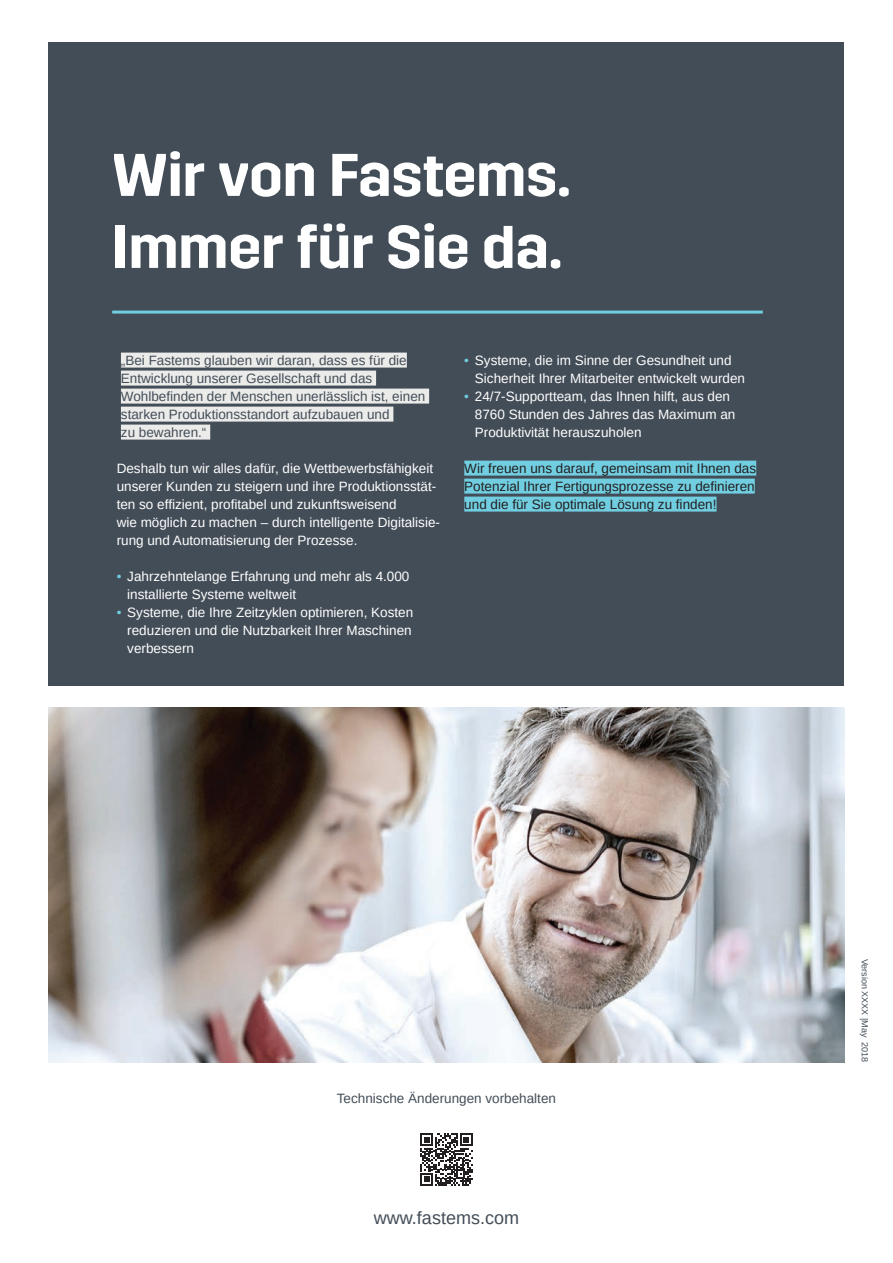
<style>
.page{position:relative;width:893px;height:1263px;background:#fff}
.page>*{position:absolute;margin:0;border:0;box-sizing:border-box;transform-origin:0 0}
.t1{font:600 60px/72px "Trim";color:#fff}
.t2{font:18px "Arimo";color:#434d57}
.t3{font:13.5px/18px "Arimo";color:#fff}
.t4{font:13.5px/18px "Arimo";color:#434d57}
.t5{font:13.5px/18px "Arimo";color:#231f20;text-align:justify}
.t6{font:9px "Arimo";color:#434d57}
.s1{color:#71cee1}
</style>
<div class="page">
<div style="left:49px;top:43px;width:795px;height:643px;background:#434d57"></div>
<img style="left:49px;top:707px;width:795px;height:355px">
<hr style="left:112px;top:311px;width:651px;height:3px;background:#71cee1">
<div style="left:121px;top:353px;width:286px;height:15px;background:#ebebea"></div>
<div style="left:121px;top:371px;width:255px;height:15px;background:#ebebea"></div>
<div style="left:121px;top:389px;width:308px;height:15px;background:#ebebea"></div>
<div style="left:121px;top:407px;width:272px;height:15px;background:#ebebea"></div>
<div style="left:121px;top:425px;width:89px;height:15px;background:#ebebea"></div>
<div style="left:464px;top:461px;width:292px;height:15px;background:#71cee1"></div>
<div style="left:464px;top:479px;width:291px;height:15px;background:#71cee1"></div>
<div style="left:464px;top:497px;width:252px;height:15px;background:#71cee1"></div>
<svg style="left:420px;top:1133px;width:53px;height:52px"></svg>
<h1 class="t1" style="left:112px;top:140px;width:460px">Wir von Fastems.<br>Immer für Sie da.</h1>
<p class="t4" style="left:121px;top:351px;width:306px">„Bei Fastems glauben wir daran, dass es für die Entwicklung unserer Gesellschaft und das Wohlbefinden der Menschen unerlässlich ist, einen starken Produktionsstandort aufzubauen und<br>zu bewahren.“</p>
<p class="t3" style="left:117px;top:459px;width:325px">Deshalb tun wir alles dafür, die Wettbewerbsfähigkeit unserer Kunden zu steigern und ihre Produktionsstät&shy;ten so effizient, profitabel und zukunftsweisend<br>wie möglich zu machen – durch intelligente Digitalisie&shy;rung und Automatisierung der Prozesse.</p>
<p class="t3" style="left:127px;top:567px;width:284px;text-indent:-11px"><span class="s1">•</span> Jahrzehntelange Erfahrung und mehr als 4.000 installierte Systeme weltweit</p>
<p class="t3" style="left:127px;top:603px;width:287px;text-align:justify;text-indent:-11px"><span class="s1">•</span> Systeme, die Ihre Zeitzyklen optimieren, Kosten reduzieren und die Nutzbarkeit Ihrer Maschinen verbessern</p>
<p class="t3" style="left:475px;top:351px;width:272px;text-indent:-11px"><span class="s1">•</span> Systeme, die im Sinne der Gesundheit und<br>Sicherheit Ihrer Mitarbeiter entwickelt wurden</p>
<p class="t3" style="left:475px;top:387px;width:262px;text-indent:-11px"><span class="s1">•</span> 24/7-Supportteam, das Ihnen hilft, aus den<br>8760 Stunden des Jahres das Maximum an<br>Produktivität herauszuholen</p>
<p class="t5" style="left:464px;top:459px;width:293px">Wir freuen uns darauf, gemeinsam mit Ihnen das Potenzial Ihrer Fertigungsprozesse zu definieren und die für Sie optimale Lösung zu finden!</p>
<p class="t4" style="left:337px;top:1089px;width:221px">Technische Änderungen vorbehalten</p>
<h2 class="t2" style="left:374px;top:1206px;width:147px">www.fastems.com</h2>
<p class="t6" style="left:871px;top:959px;width:105px;rotate:90deg">Version XXXX |May 2018</p>
</div>
